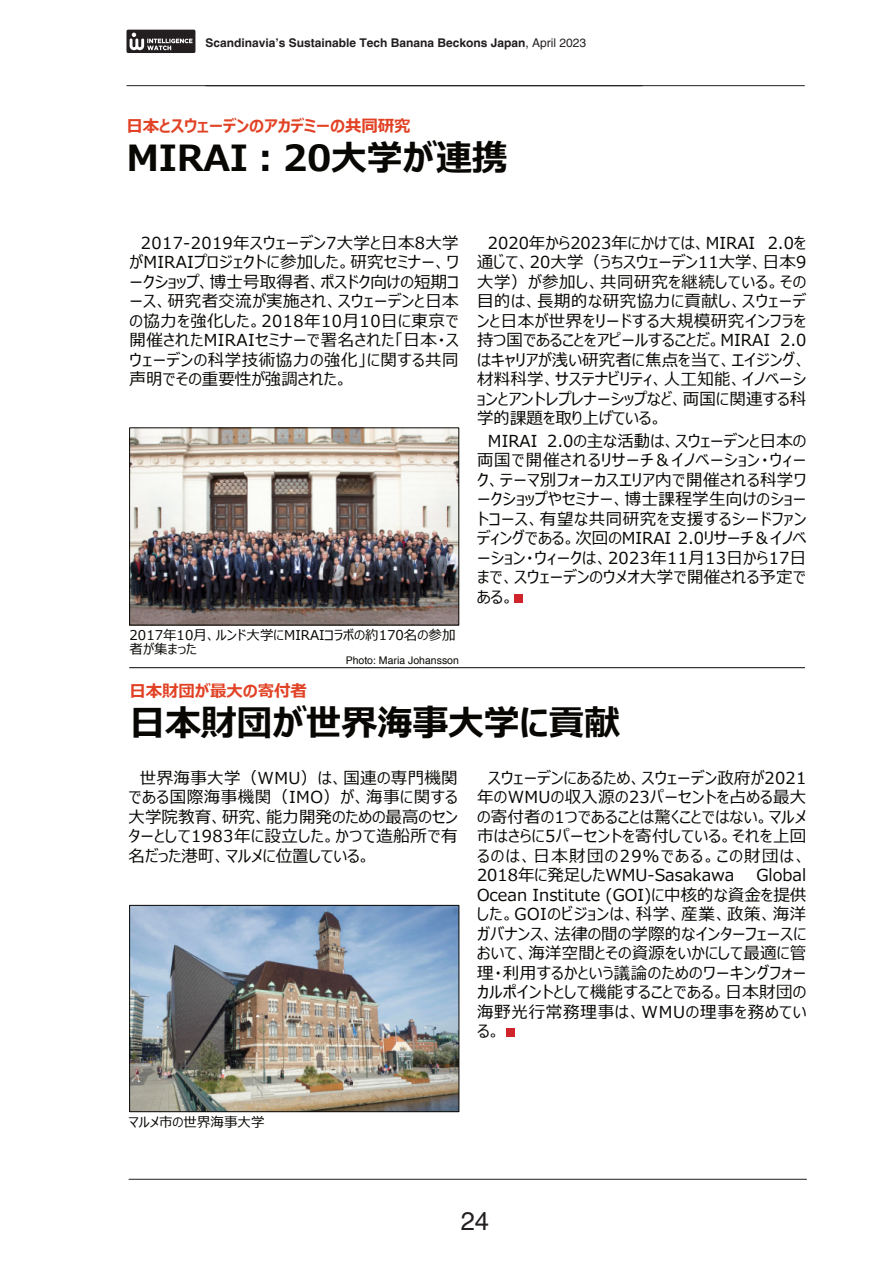
<style>
.page{position:relative;width:893px;height:1263px;background:#fff}
.page>*{position:absolute;margin:0;border:0;box-sizing:border-box;transform-origin:0 0}
.t1{font:700 36px "Meiryo UI";letter-spacing:-.01em;color:#080704}
.t2{font:25.5px "Helvetica";color:#231f20}
.t3{font:16.5px/19.5px "Meiryo UI";letter-spacing:.02em;color:#080704;text-align:justify}
.t4{font:700 16.5px "Meiryo UI";letter-spacing:-.01em;color:#e14225}
.t5{font:13.5px/13.5px "Meiryo UI";color:#080704}
.t6{font:700 12px "Helvetica";color:#231f20}
.t7{font:10.5px "Helvetica";color:#080704}
.s1{font-weight:400}
</style>
<div class="page">
<hr style="left:129px;top:1179px;width:678px;height:1px;background:#231f20">
<hr style="left:126px;top:85px;width:679px;height:1px;background:#231f20">
<svg style="left:126px;top:30px;width:69px;height:23px;background:#4d4a4b"></svg>
<img style="left:131px;top:430px;width:326px;height:193px">
<div style="left:514px;top:594px;width:8px;height:8px;background:#d1232a"></div>
<div style="left:506px;top:1029px;width:9px;height:8px;background:#d1232a"></div>
<img style="left:131px;top:907px;width:326px;height:203px">
<div style="left:129px;top:905px;width:330px;height:207px;border:1px solid #080704"></div>
<hr style="left:130px;top:667px;width:675px;height:1px;background:#080704">
<p class="t6" style="left:205px;top:38px;width:382px">Scandinavia’s Sustainable Tech Banana Beckons Japan<span class="s1">, April 2023</span></p>
<p class="t4" style="left:126px;top:117px;width:286px">日本とスウェーデンのアカデミーの共同研究</p>
<h1 class="t1" style="left:126px;top:139px;width:383px">MIRAI︓20大学が連携</h1>
<p class="t3" style="left:130px;top:232px;width:331px;text-indent:11px">2017-2019年スウェーデン7大学と日本8大学がMIRAIプロジェクトに参加した。研究セミナー、ワークショップ、博士号取得者、ポスドク向けの短期コース、研究者交流が実施され、スウェーデンと日本の協力を強化した。2018年10月10日に東京で開催されたMIRAIセミナーで署名された「日本・スウェーデンの科学技術協力の強化」に関する共同声明でその重要性が強調された。</p>
<p class="t3" style="left:477px;top:232px;width:331px;text-indent:11px">2020年から2023年にかけては、MIRAI 2.0を通じて、20大学（うちスウェーデン11大学、日本9大学）が参加し、共同研究を継続している。その目的は、長期的な研究協力に貢献し、スウェーデンと日本が世界をリードする大規模研究インフラを持つ国であることをアピールすることだ。MIRAI 2.0はキャリアが浅い研究者に焦点を当て、エイジング、材料科学、サステナビリティ、人工知能、イノベーションとアントレプレナーシップなど、両国に関連する科学的課題を取り上げている。</p>
<p class="t3" style="left:477px;top:430px;width:331px;text-indent:11px">MIRAI 2.0の主な活動は、スウェーデンと日本の両国で開催されるリサーチ＆イノベーション・ウィーク、テーマ別フォーカスエリア内で開催される科学ワークショップやセミナー、博士課程学生向けのショートコース、有望な共同研究を支援するシードファンディングである。次回のMIRAI 2.0リサーチ＆イノベーション・ウィークは、2023年11月13日から17日まで、スウェーデンのウメオ大学で開催される予定である。</p>
<p class="t5" style="left:130px;top:629px;width:327px">2017年10月、ルンド大学にMIRAIコラボの約170名の参加者が集まった</p>
<p class="t7" style="left:346px;top:657px;width:115px">Photo: Maria Johansson</p>
<p class="t4" style="left:130px;top:682px;width:179px">日本財団が最大の寄付者</p>
<h1 class="t1" style="left:130px;top:704px;width:492px">日本財団が世界海事大学に貢献</h1>
<p class="t3" style="left:129px;top:768px;width:331px;text-indent:11px">世界海事大学（WMU）は、国連の専門機関である国際海事機関（IMO）が、海事に関する大学院教育、研究、能力開発のための最高のセンターとして1983年に設立した。かつて造船所で有名だった港町、マルメに位置している。</p>
<p class="t3" style="left:477px;top:768px;width:331px;text-indent:11px">スウェーデンにあるため、スウェーデン政府が2021年のWMUの収入源の23パーセントを占める最大の寄付者の1つであることは驚くことではない。マルメ市はさらに5パーセントを寄付している。それを上回るのは、日本財団の29％である。この財団は、2018年に発足したWMU-Sasakawa</p>
<p class="t3" style="left:477px;top:865px;width:331px;text-indent:280px">Global Ocean Institute (GOI)に中核的な資金を提供した。GOIのビジョンは、科学、産業、政策、海洋ガバナンス、法律の間の学際的なインターフェースにおいて、海洋空間とその資源をいかにして最適に管理・利用するかという議論のためのワーキングフォーカルポイントとして機能することである。日本財団の海野光行常務理事は、WMUの理事を務めている。</p>
<p class="t5" style="left:128px;top:1115px;width:138px">マルメ市の世界海事大学</p>
<h2 class="t2" style="left:461px;top:1211px;width:30px">24</h2>
</div>
